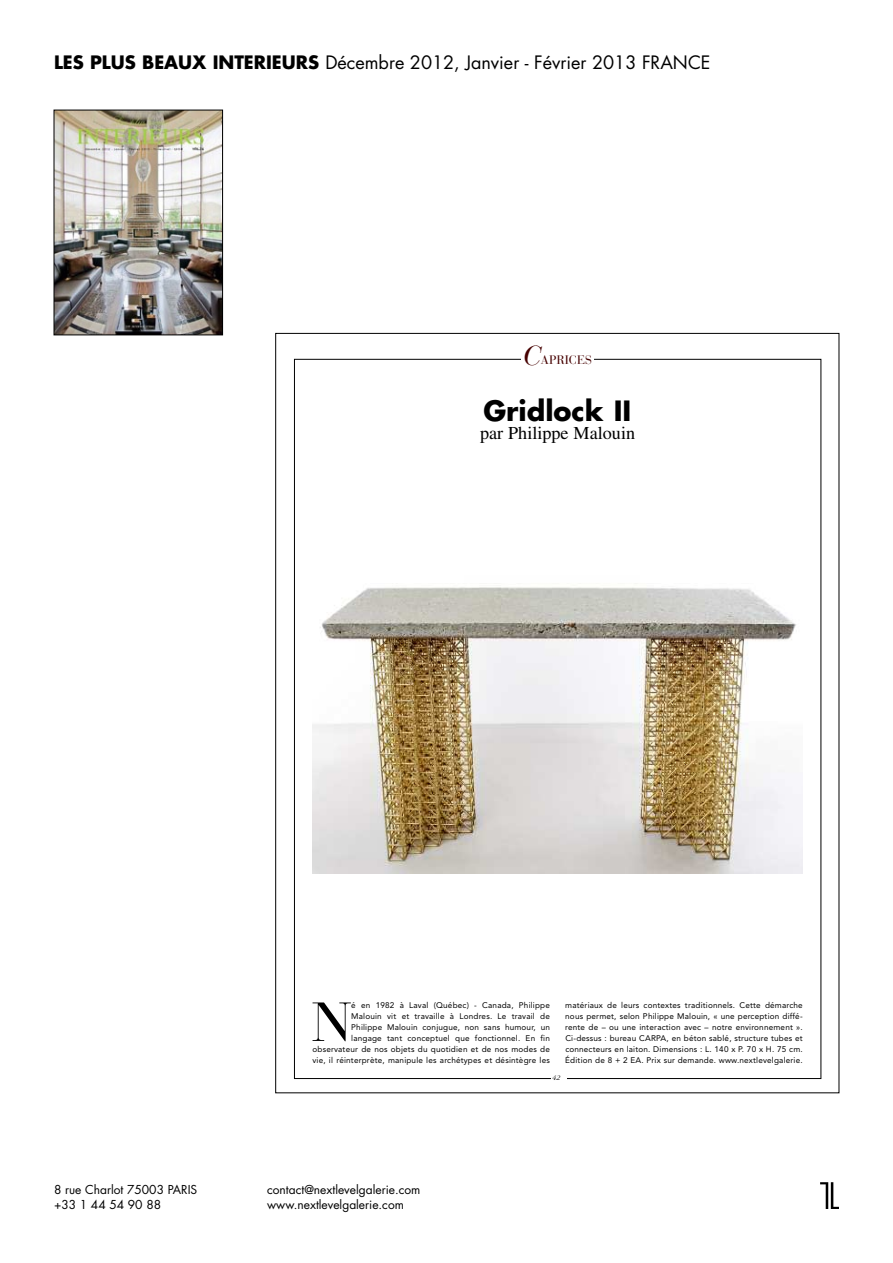
<style>
.page{position:relative;width:893px;height:1263px;background:#fff}
.page>*{position:absolute;margin:0;border:0;box-sizing:border-box;transform-origin:0 0}
.t1{font:54.6px "Bauer Bodoni";color:#000}
.t2{font:italic 27.3px "Bauer Bodoni";color:#460000}
.t3{font:700 27.15px "Futura";color:#000}
.t4{font:18.15px "Times";color:#000}
.t5{font:18px "Futura Std";color:#000}
.t6{font:12.3px "Bauer Bodoni";color:#460000}
.t7{font:12px/14.4px "Futura Std";color:#000}
.t8{font:8.1px/10.9px "Avenir";letter-spacing:.02em;color:#000;text-align:right}
.t9{font:italic 300 7.2px "Garamond";color:#000}
.s1{font-weight:700}
</style>
<div class="page">
<svg style="left:820px;top:1182px;width:19px;height:27px"></svg>
<img style="left:56px;top:112px;width:165px;height:221px">
<div style="left:54px;top:110px;width:169px;height:225px;border:1px solid #000"></div>
<img style="left:313px;top:583px;width:490px;height:290px">
<h3 class="t5" style="left:54px;top:51px;width:658px"><span class="s1">LES PLUS BEAUX INTERIEURS</span> Décembre 2012, Janvier - Février 2013 FRANCE</h3>
<h2 class="t2" style="left:523px;top:339px;width:21px">C</h2>
<h3 class="t6" style="left:541px;top:352px;width:53px">APRICES</h3>
<h3 class="t3" style="left:483px;top:392px;width:149px">Gridlock II</h3>
<h3 class="t4" style="left:480px;top:422px;width:157px">par Philippe Malouin</h3>
<p class="t8" style="left:312px;top:1000px;width:239px">é en 1982 à Laval (Québec) - Canada, Philippe<br>Malouin vit et travaille à Londres. Le travail de<br>Philippe Malouin conjugue, non sans humour, un<br>langage tant conceptuel que fonctionnel. En fin observateur de nos objets du quotidien et de nos modes de vie, il réinterprète, manipule les archétypes et désintègre les</p>
<p class="t8" style="left:565px;top:1000px;width:239px;text-align:justify">matériaux de leurs contextes traditionnels. Cette démarche nous permet, selon Philippe Malouin, « une perception diffé&shy;rente de – ou une interaction avec – notre environnement ».<br>Ci-dessus : bureau CARPA, en béton sablé, structure tubes et connecteurs en laiton. Dimensions : L. 140 x P. 70 x H. 75 cm.<br>Édition de 8 + 2 EA. Prix sur demande. www.nextlevelgalerie.</p>
<h1 class="t1" style="left:312px;top:989px;width:41px">N</h1>
<h3 class="t7" style="left:54px;top:1183px;width:145px">8 rue Charlot 75003 PARIS +33 1 44 54 90 88</h3>
<h3 class="t7" style="left:267px;top:1183px;width:155px">contact@nextlevelgalerie.com www.nextlevelgalerie.com</h3>
<p class="t9" style="left:552px;top:1074px;width:10px">42</p>
</div>
